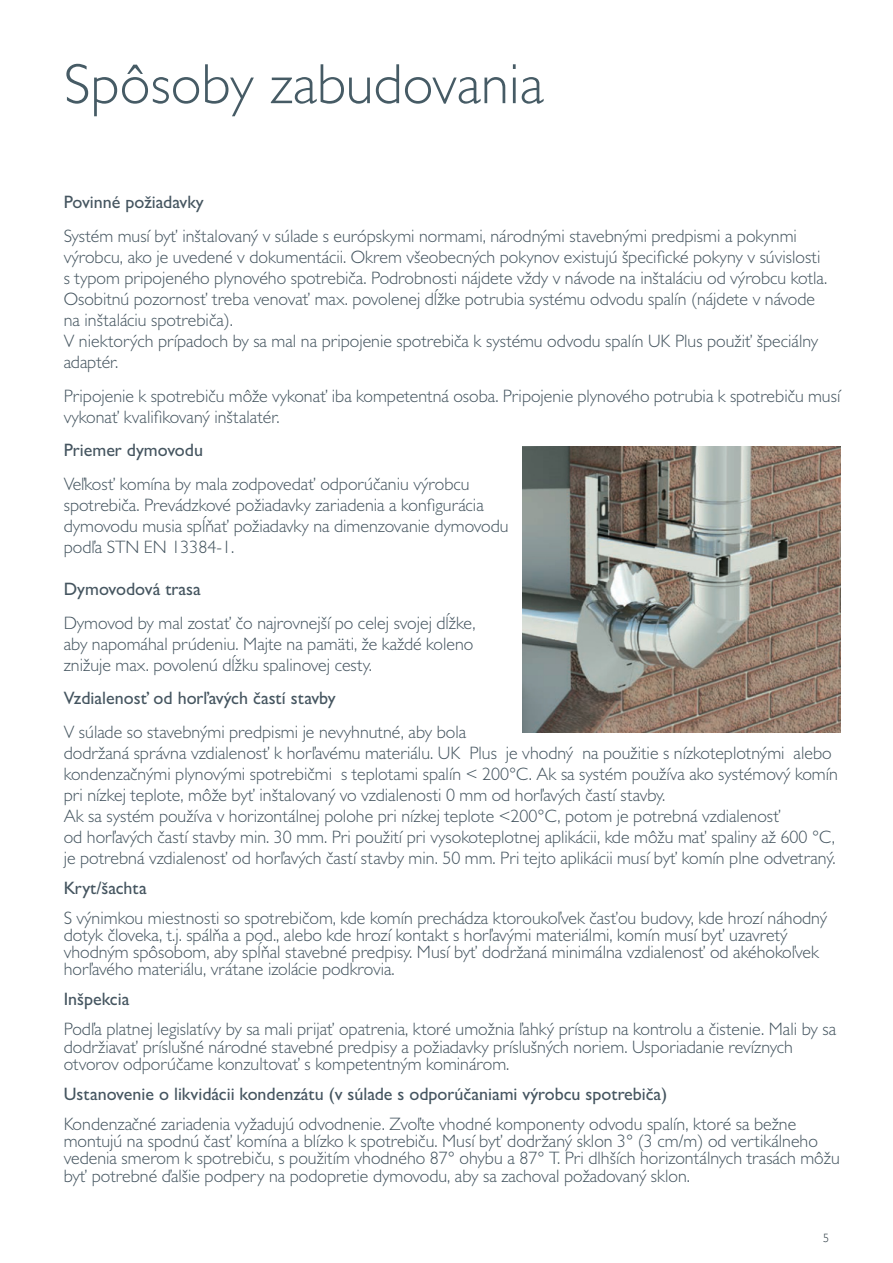
<style>
.page{position:relative;width:893px;height:1263px;background:#fff}
.page>*{position:absolute;margin:0;border:0;box-sizing:border-box;transform-origin:0 0}
.t1{font:300 57px "Gill Alt One";color:#465b65}
.t2{font:300 18px/21px "Gill Sans MT Pro";color:#455560}
.t3{font:500 18px "Gill Sans MT Pro";color:#455560}
.t4{font:300 12px "Gill Alt One";color:#24333c}
</style>
<div class="page">
<img style="left:523px;top:446px;width:317px;height:286px">
<h1 class="t1" style="left:64px;top:64px;width:482px">Spôsoby zabudovania</h1>
<p class="t3" style="left:64px;top:196px;width:142px">Povinné požiadavky</p>
<p class="t2" style="left:64px;top:228px;width:765px">Systém musí byť inštalovaný v súlade s európskymi normami, národnými stavebnými predpismi a pokynmi výrobcu, ako je uvedené v dokumentácii. Okrem všeobecných pokynov existujú špecifické pokyny v súvislosti s typom pripojeného plynového spotrebiča. Podrobnosti nájdete vždy v návode na inštaláciu od výrobcu kotla.<br>Osobitnú pozornosť treba venovať max. povolenej dĺžke potrubia systému odvodu spalín (nájdete v návode na inštaláciu spotrebiča).<br>V niektorých prípadoch by sa mal na pripojenie spotrebiča k systému odvodu spalín UK Plus použiť špeciálny adaptér.</p>
<p class="t2" style="left:64px;top:388px;width:778px">Pripojenie k spotrebiču môže vykonať iba kompetentná osoba. Pripojenie plynového potrubia k spotrebiču musí vykonať kvalifikovaný inštalatér.</p>
<p class="t3" style="left:64px;top:444px;width:141px">Priemer dymovodu</p>
<p class="t2" style="left:64px;top:476px;width:446px">Veľkosť komína by mala zodpovedať odporúčaniu výrobcu spotrebiča. Prevádzkové požiadavky zariadenia a konfigurácia dymovodu musia spĺňať požiadavky na dimenzovanie dymovodu podľa STN EN 13384-1.</p>
<p class="t3" style="left:64px;top:583px;width:139px">Dymovodová trasa</p>
<p class="t2" style="left:64px;top:615px;width:413px">Dymovod by mal zostať čo najrovnejší po celej svojej dĺžke, aby napomáhal prúdeniu. Majte na pamäti, že každé koleno znižuje max. povolenú dĺžku spalinovej cesty.</p>
<p class="t3" style="left:64px;top:691px;width:273px">Vzdialenosť od horľavých častí stavby</p>
<p class="t2" style="left:64px;top:724px;width:776px">V súlade so stavebnými predpismi je nevyhnutné, aby bola<br>dodržaná správna vzdialenosť k horľavému materiálu. UK Plus je vhodný na použitie s nízkoteplotnými alebo kondenzačnými plynovými spotrebičmi s teplotami spalín &lt; 200°C. Ak sa systém používa ako systémový komín pri nízkej teplote, môže byť inštalovaný vo vzdialenosti 0 mm od horľavých častí stavby.<br>Ak sa systém používa v horizontálnej polohe pri nízkej teplote &lt;200°C, potom je potrebná vzdialenosť<br>od horľavých častí stavby min. 30 mm. Pri použití pri vysokoteplotnej aplikácii, kde môžu mať spaliny až 600 °C, je potrebná vzdialenosť od horľavých častí stavby min. 50 mm. Pri tejto aplikácii musí byť komín plne odvetraný.</p>
<p class="t3" style="left:64px;top:881px;width:85px">Kryt/šachta</p>
<p class="t2" style="left:64px;top:912px;width:765px;line-height:17.2px">S výnimkou miestnosti so spotrebičom, kde komín prechádza ktoroukoľvek časťou budovy, kde hrozí náhodný dotyk človeka, t.j. spálňa a pod., alebo kde hrozí kontakt s horľavými materiálmi, komín musí byť uzavretý vhodným spôsobom, aby spĺňal stavebné predpisy. Musí byť dodržaná minimálna vzdialenosť od akéhokoľvek horľavého materiálu, vrátane izolácie podkrovia.</p>
<p class="t3" style="left:64px;top:993px;width:67px">Inšpekcia</p>
<p class="t2" style="left:64px;top:1023px;width:774px;line-height:17.2px">Podľa platnej legislatívy by sa mali prijať opatrenia, ktoré umožnia ľahký prístup na kontrolu a čistenie. Mali by sa dodržiavať príslušné národné stavebné predpisy a požiadavky príslušných noriem. Usporiadanie revíznych otvorov odporúčame konzultovať s kompetentným kominárom.</p>
<p class="t3" style="left:64px;top:1087px;width:605px">Ustanovenie o likvidácii kondenzátu (v súlade s odporúčaniami výrobcu spotrebiča)</p>
<p class="t2" style="left:64px;top:1118px;width:777px;line-height:17.2px">Kondenzačné zariadenia vyžadujú odvodnenie. Zvoľte vhodné komponenty odvodu spalín, ktoré sa bežne montujú na spodnú časť komína a blízko k spotrebiču. Musí byť dodržaný sklon 3° (3 cm/m) od vertikálneho vedenia smerom k spotrebiču, s použitím vhodného 87° ohybu a 87° T. Pri dlhších horizontálnych trasách môžu byť potrebné ďalšie podpery na podopretie dymovodu, aby sa zachoval požadovaný sklon.</p>
<p class="t4" style="left:823px;top:1233px;width:7px">5</p>
</div>
